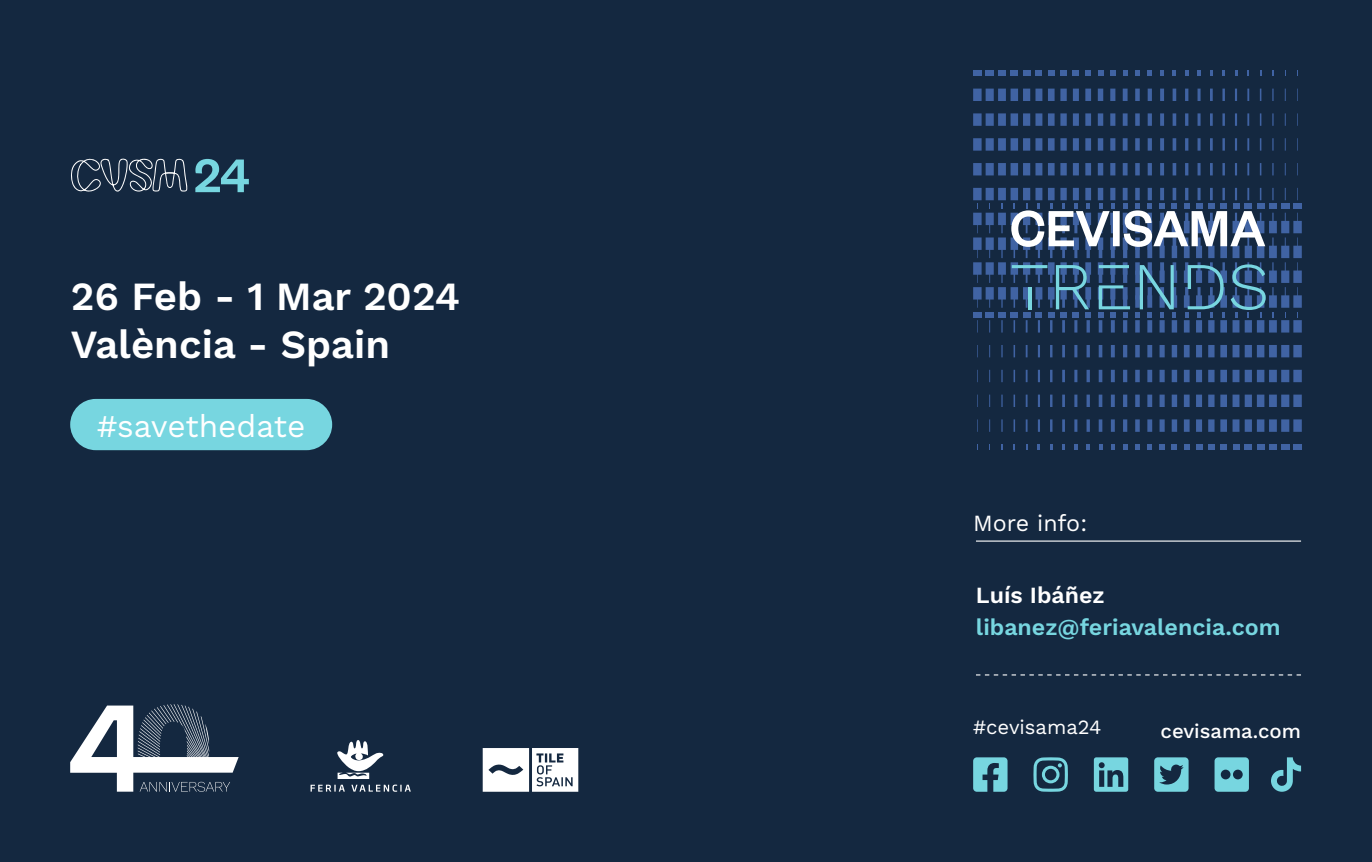
<style>
.page{position:relative;width:1372px;height:862px;background:#fff}
.page>*{position:absolute;margin:0;border:0;box-sizing:border-box;transform-origin:0 0}
.t1{font:600 39.82px/47.9px "Work Sans";color:#fff}
.t2{font:31.5px "Work Sans";color:#fff}
.t3{font:600 23.18px "Work Sans";color:#77d6e0}
.t4{font:600 23.18px "Work Sans";color:#fff}
.t5{font:23.18px "Work Sans";letter-spacing:-.01em;color:#fff}
.t6{font:500 20.25px "Work Sans";color:#fff}
.t7{font:20.25px "Work Sans";color:#fff}
</style>
<div class="page">
<div style="left:0;top:0;width:1371px;height:861px;background:#142840"></div>
<svg style="left:70px;top:704px;width:169px;height:87px"></svg>
<svg style="left:195px;top:159px;width:54px;height:33px"></svg>
<svg style="left:71px;top:158px;width:116px;height:34px"></svg>
<svg style="left:337px;top:740px;width:46px;height:38px"></svg>
<svg style="left:310px;top:784px;width:35px;height:7px"></svg>
<svg style="left:351px;top:784px;width:60px;height:7px"></svg>
<div style="left:70px;top:398px;width:262px;height:52px;background:#77d6e0;border-radius:26px"></div>
<svg style="left:1271px;top:757px;width:29px;height:34px"></svg>
<svg style="left:973px;top:757px;width:34px;height:34px"></svg>
<svg style="left:1033px;top:757px;width:34px;height:34px"></svg>
<svg style="left:1093px;top:757px;width:35px;height:34px"></svg>
<svg style="left:1154px;top:757px;width:34px;height:34px"></svg>
<svg style="left:1214px;top:757px;width:34px;height:34px"></svg>
<hr style="left:975px;top:540px;width:325px;height:1px;background:#fff">
<svg style="left:976px;top:674px;width:324px;height:1px"></svg>
<div style="left:973px;top:70px;width:8px;height:6px;background:#4063a3"></div>
<div style="left:985px;top:70px;width:8px;height:6px;background:#4063a3"></div>
<div style="left:998px;top:70px;width:7px;height:6px;background:#4063a3"></div>
<div style="left:1010px;top:70px;width:8px;height:6px;background:#4063a3"></div>
<div style="left:1022px;top:70px;width:8px;height:6px;background:#4063a3"></div>
<div style="left:1035px;top:70px;width:7px;height:6px;background:#4063a3"></div>
<div style="left:1047px;top:70px;width:7px;height:6px;background:#4063a3"></div>
<svg style="left:1060px;top:70px;width:6px;height:6px"></svg>
<svg style="left:1072px;top:70px;width:6px;height:6px"></svg>
<svg style="left:1085px;top:70px;width:6px;height:6px"></svg>
<svg style="left:1098px;top:70px;width:5px;height:6px"></svg>
<svg style="left:1110px;top:70px;width:5px;height:6px"></svg>
<svg style="left:1123px;top:70px;width:4px;height:6px"></svg>
<svg style="left:1135px;top:70px;width:4px;height:6px"></svg>
<svg style="left:1147px;top:70px;width:4px;height:6px"></svg>
<svg style="left:1160px;top:70px;width:3px;height:6px"></svg>
<svg style="left:1172px;top:70px;width:4px;height:6px"></svg>
<svg style="left:1185px;top:70px;width:3px;height:6px"></svg>
<svg style="left:1197px;top:70px;width:3px;height:6px"></svg>
<svg style="left:1210px;top:70px;width:2px;height:6px"></svg>
<svg style="left:1222px;top:70px;width:2px;height:6px"></svg>
<svg style="left:1247px;top:70px;width:2px;height:6px"></svg>
<svg style="left:1272px;top:88px;width:1px;height:13px"></svg>
<svg style="left:1272px;top:113px;width:1px;height:13px"></svg>
<svg style="left:1272px;top:138px;width:1px;height:12px"></svg>
<svg style="left:1272px;top:163px;width:1px;height:12px"></svg>
<svg style="left:1284px;top:89px;width:1px;height:12px"></svg>
<svg style="left:1284px;top:113px;width:1px;height:13px"></svg>
<svg style="left:1284px;top:138px;width:1px;height:12px"></svg>
<svg style="left:1284px;top:163px;width:1px;height:12px"></svg>
<svg style="left:1297px;top:88px;width:1px;height:13px"></svg>
<svg style="left:1297px;top:113px;width:1px;height:13px"></svg>
<svg style="left:1297px;top:138px;width:1px;height:12px"></svg>
<svg style="left:1297px;top:163px;width:1px;height:12px"></svg>
<div style="left:1293px;top:444px;width:8px;height:6px;background:#4063a3"></div>
<div style="left:1281px;top:444px;width:8px;height:6px;background:#4063a3"></div>
<div style="left:1268px;top:444px;width:8px;height:6px;background:#4063a3"></div>
<div style="left:1256px;top:444px;width:8px;height:6px;background:#4063a3"></div>
<div style="left:1244px;top:444px;width:7px;height:6px;background:#4063a3"></div>
<div style="left:1232px;top:444px;width:7px;height:6px;background:#4063a3"></div>
<svg style="left:1220px;top:444px;width:6px;height:6px"></svg>
<svg style="left:1208px;top:444px;width:6px;height:6px"></svg>
<svg style="left:1196px;top:444px;width:5px;height:6px"></svg>
<svg style="left:1184px;top:444px;width:5px;height:6px"></svg>
<svg style="left:1171px;top:444px;width:6px;height:6px"></svg>
<div style="left:1171px;top:419px;width:6px;height:12px;background:#4063a3"></div>
<div style="left:1171px;top:394px;width:6px;height:13px;background:#4063a3"></div>
<div style="left:1171px;top:369px;width:6px;height:13px;background:#4063a3"></div>
<div style="left:1171px;top:345px;width:6px;height:12px;background:#4063a3"></div>
<svg style="left:1159px;top:444px;width:5px;height:6px"></svg>
<div style="left:1159px;top:419px;width:5px;height:12px;background:#4063a3"></div>
<div style="left:1159px;top:394px;width:5px;height:13px;background:#4063a3"></div>
<div style="left:1159px;top:369px;width:5px;height:13px;background:#4063a3"></div>
<div style="left:1159px;top:345px;width:5px;height:12px;background:#4063a3"></div>
<svg style="left:1147px;top:444px;width:5px;height:6px"></svg>
<div style="left:1147px;top:419px;width:5px;height:12px;background:#4063a3"></div>
<div style="left:1147px;top:394px;width:5px;height:13px;background:#4063a3"></div>
<div style="left:1147px;top:369px;width:5px;height:13px;background:#4063a3"></div>
<div style="left:1147px;top:345px;width:5px;height:12px;background:#4063a3"></div>
<svg style="left:1135px;top:444px;width:4px;height:6px"></svg>
<svg style="left:1135px;top:419px;width:4px;height:12px"></svg>
<svg style="left:1135px;top:394px;width:4px;height:13px"></svg>
<svg style="left:1135px;top:369px;width:4px;height:13px"></svg>
<svg style="left:1135px;top:345px;width:4px;height:12px"></svg>
<svg style="left:1123px;top:444px;width:4px;height:6px"></svg>
<div style="left:1122px;top:419px;width:5px;height:12px;background:#4063a3"></div>
<div style="left:1122px;top:394px;width:5px;height:13px;background:#4063a3"></div>
<div style="left:1122px;top:369px;width:5px;height:13px;background:#4063a3"></div>
<div style="left:1122px;top:345px;width:5px;height:12px;background:#4063a3"></div>
<svg style="left:1111px;top:444px;width:3px;height:6px"></svg>
<svg style="left:1110px;top:419px;width:4px;height:12px"></svg>
<svg style="left:1110px;top:394px;width:4px;height:13px"></svg>
<svg style="left:1110px;top:369px;width:4px;height:13px"></svg>
<svg style="left:1110px;top:345px;width:4px;height:12px"></svg>
<svg style="left:1099px;top:444px;width:3px;height:6px"></svg>
<svg style="left:1098px;top:419px;width:4px;height:12px"></svg>
<svg style="left:1098px;top:394px;width:4px;height:13px"></svg>
<svg style="left:1098px;top:369px;width:4px;height:13px"></svg>
<svg style="left:1098px;top:345px;width:4px;height:12px"></svg>
<svg style="left:1086px;top:444px;width:3px;height:6px"></svg>
<svg style="left:1086px;top:419px;width:3px;height:12px"></svg>
<svg style="left:1086px;top:394px;width:3px;height:13px"></svg>
<svg style="left:1086px;top:369px;width:3px;height:13px"></svg>
<svg style="left:1086px;top:345px;width:3px;height:12px"></svg>
<svg style="left:1074px;top:444px;width:3px;height:6px"></svg>
<svg style="left:1074px;top:419px;width:3px;height:12px"></svg>
<svg style="left:1074px;top:394px;width:3px;height:13px"></svg>
<svg style="left:1074px;top:369px;width:3px;height:13px"></svg>
<svg style="left:1074px;top:345px;width:3px;height:12px"></svg>
<svg style="left:1062px;top:444px;width:2px;height:6px"></svg>
<svg style="left:1062px;top:419px;width:2px;height:12px"></svg>
<svg style="left:1062px;top:394px;width:2px;height:13px"></svg>
<svg style="left:1062px;top:369px;width:2px;height:13px"></svg>
<svg style="left:1062px;top:345px;width:2px;height:12px"></svg>
<svg style="left:1050px;top:444px;width:2px;height:6px"></svg>
<svg style="left:1050px;top:419px;width:2px;height:12px"></svg>
<svg style="left:1050px;top:394px;width:2px;height:13px"></svg>
<svg style="left:1050px;top:369px;width:2px;height:13px"></svg>
<svg style="left:1050px;top:345px;width:2px;height:12px"></svg>
<svg style="left:1037px;top:444px;width:2px;height:6px"></svg>
<svg style="left:1037px;top:345px;width:2px;height:12px"></svg>
<svg style="left:1037px;top:369px;width:2px;height:13px"></svg>
<svg style="left:1037px;top:394px;width:2px;height:13px"></svg>
<svg style="left:1037px;top:419px;width:2px;height:12px"></svg>
<svg style="left:1025px;top:345px;width:2px;height:12px"></svg>
<svg style="left:1025px;top:369px;width:2px;height:13px"></svg>
<svg style="left:1025px;top:394px;width:2px;height:13px"></svg>
<svg style="left:1025px;top:419px;width:2px;height:12px"></svg>
<svg style="left:1013px;top:444px;width:2px;height:6px"></svg>
<svg style="left:1013px;top:345px;width:2px;height:12px"></svg>
<svg style="left:1013px;top:369px;width:2px;height:13px"></svg>
<svg style="left:1013px;top:394px;width:2px;height:13px"></svg>
<svg style="left:1013px;top:419px;width:2px;height:12px"></svg>
<svg style="left:1001px;top:345px;width:1px;height:12px"></svg>
<svg style="left:1001px;top:369px;width:1px;height:13px"></svg>
<svg style="left:1001px;top:394px;width:1px;height:13px"></svg>
<svg style="left:1001px;top:419px;width:1px;height:12px"></svg>
<svg style="left:989px;top:345px;width:1px;height:12px"></svg>
<svg style="left:989px;top:369px;width:1px;height:13px"></svg>
<svg style="left:989px;top:394px;width:1px;height:13px"></svg>
<svg style="left:989px;top:419px;width:1px;height:12px"></svg>
<svg style="left:977px;top:345px;width:1px;height:12px"></svg>
<svg style="left:977px;top:369px;width:1px;height:13px"></svg>
<svg style="left:977px;top:394px;width:1px;height:13px"></svg>
<svg style="left:977px;top:419px;width:1px;height:12px"></svg>
<svg style="left:973px;top:88px;width:289px;height:244px"></svg>
<svg style="left:1027px;top:287px;width:4px;height:22px"></svg>
<svg style="left:1183px;top:188px;width:118px;height:243px"></svg>
<svg style="left:482px;top:748px;width:96px;height:43px;background:#d8dbdf"></svg>
<p class="t1" style="left:71px;top:274px;width:390px">26 Feb - 1 Mar 2024<br>València - Spain</p>
<p class="t2" style="left:97px;top:407px;width:210px">#savethedate</p>
<p class="t5" style="left:973px;top:508px;width:115px">More info:</p>
<p class="t4" style="left:975px;top:581px;width:130px">Luís Ibáñez</p>
<p class="t3" style="left:975px;top:613px;width:306px">libanez@feriavalencia.com</p>
<p class="t7" style="left:973px;top:715px;width:130px">#cevisama24</p>
<p class="t6" style="left:1160px;top:718px;width:142px">cevisama.com</p>
</div>
